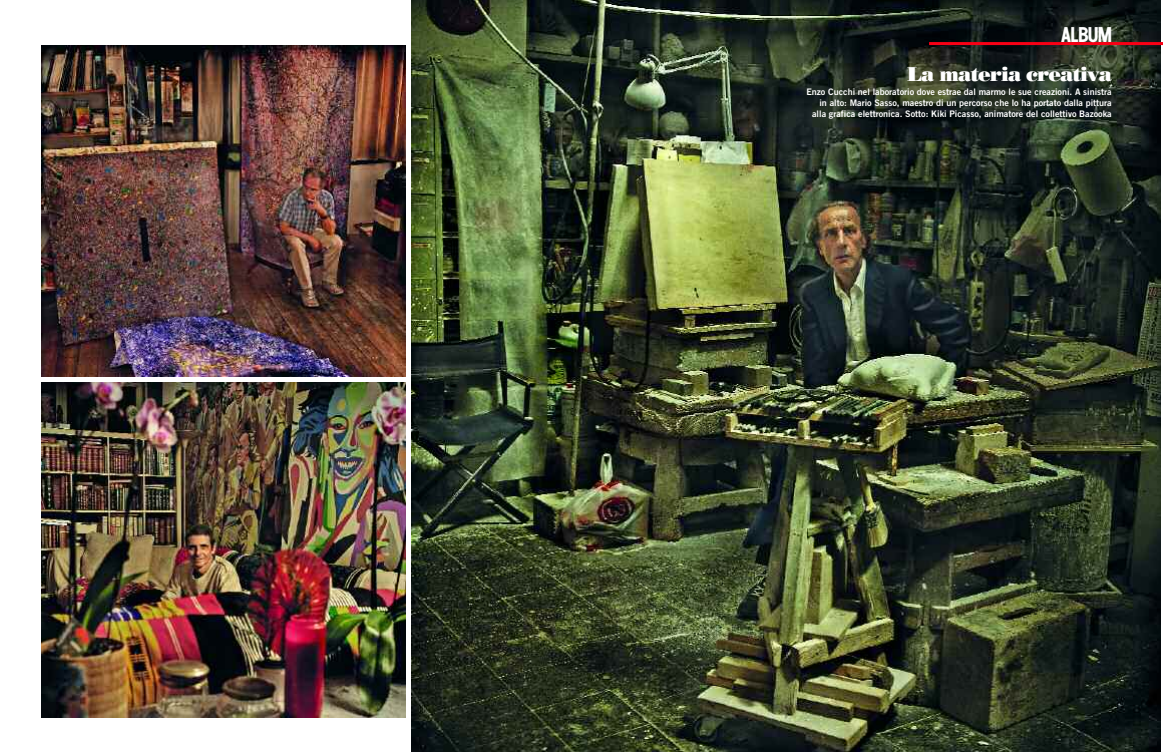
<style>
.page{position:relative;width:1163px;height:752px;background:#fff}
.page>*{position:absolute;margin:0;border:0;box-sizing:border-box;transform-origin:0 0}
.t1{font:700 21px "GFT Lespresso Sans";letter-spacing:-.005em;color:#fff}
.t2{font:20px "Poster Bodoni BT";letter-spacing:-.04em;color:#fff}
.t3{font:9px/10.5px "Trade Gothic Bold Two";color:#fff;text-align:right}
</style>
<div class="page">
<img style="left:412px;top:0;width:747px;height:751px">
<hr style="left:928px;top:42px;width:234px;height:3px;background:#f90015">
<img style="left:42px;top:45px;width:364px;height:331px">
<img style="left:42px;top:382px;width:364px;height:334px">
<h1 class="t1" style="left:1060px;top:27px;width:52px">ALBUM</h1>
<h2 class="t2" style="left:907px;top:67px;width:206px">La materia creativa</h2>
<p class="t3" style="left:806px;top:88px;width:307px">Enzo Cucchi nel laboratorio dove estrae dal marmo le sue creazioni. A sinistra in alto: Mario Sasso, maestro di un percorso che lo ha portato dalla pittura alla grafica elettronica. Sotto: Kiki Picasso, animatore del collettivo Bazooka</p>
</div>
